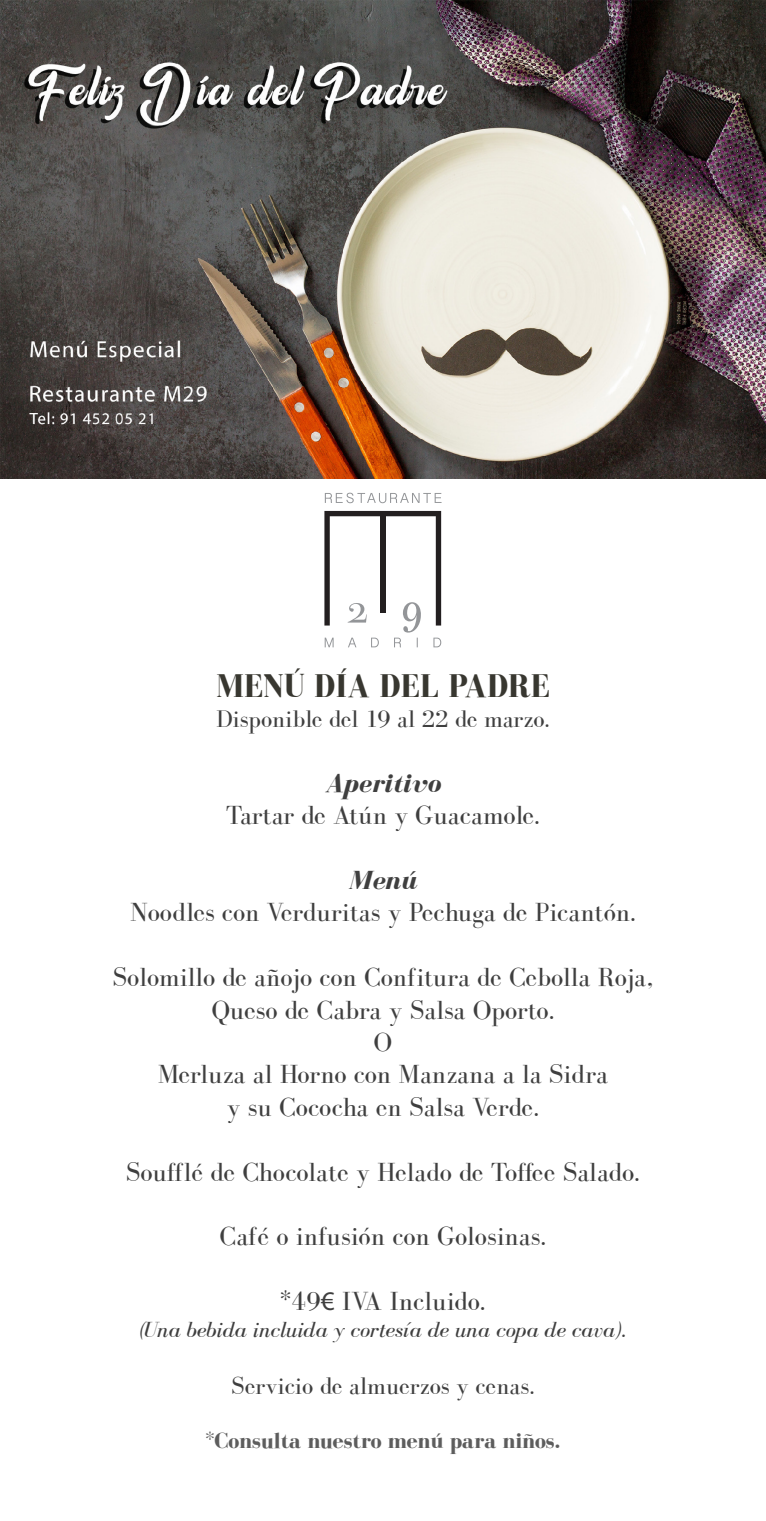
<style>
.page{position:relative;width:766px;height:1521px;background:#fff}
.page>*{position:absolute;margin:0;border:0;box-sizing:border-box;transform-origin:0 0}
.t1{font:700 33.75px "Bodoni FLF";color:#383730}
.t2{font:27px/32.4px "Bodoni FLF";color:#3f3f3f;text-align:center}
.t3{font:italic 700 27px "Bodoni FLF";color:#3f3f3f}
.t4{font:24.75px "Bodoni FLF";color:#3f3f3f}
.t5{font:italic 22.5px "Bodoni FLF";color:#3f3f3f}
.t6{font:700 22.5px "Bodoni FLF";color:#5d5d5d}
.s1{font-family:"Myriad Pro"}
</style>
<div class="page">
<svg style="left:324px;top:638px;width:117px;height:9px"></svg>
<svg style="left:324px;top:511px;width:117px;height:121px"></svg>
<svg style="left:325px;top:493px;width:116px;height:10px"></svg>
<img style="left:0;top:0;width:765px;height:478px">
<p class="t1" style="left:216px;top:668px;width:335px">MENÚ DÍA DEL PADRE</p>
<p class="t4" style="left:216px;top:705px;width:335px">Disponible del 19 al 22 de marzo.</p>
<p class="t3" style="left:325px;top:768px;width:117px">Aperitivo</p>
<p class="t2" style="left:226px;top:800px;width:315px">Tartar de Atún y Guacamole.</p>
<p class="t3" style="left:349px;top:865px;width:69px">Menú</p>
<p class="t2" style="left:130px;top:897px;width:507px">Noodles con Verduritas y Pechuga de Picantón.</p>
<p class="t2" style="left:113px;top:962px;width:542px">Solomillo de añojo con Confitura de Cebolla Roja,<br>Queso de Cabra y Salsa Oporto.<br>O<br>Merluza al Horno con Manzana a la Sidra<br>y su Cococha en Salsa Verde.</p>
<p class="t2" style="left:126px;top:1156px;width:515px">Soufflé de Chocolate y Helado de Toffee Salado.</p>
<p class="t2" style="left:219px;top:1221px;width:328px">Café o infusión con Golosinas.</p>
<p class="t2" style="left:280px;top:1286px;width:207px">*49<span class="s1">€</span> IVA Incluido.</p>
<p class="t5" style="left:140px;top:1317px;width:486px">(Una bebida incluida y cortesía de una copa de cava).</p>
<p class="t4" style="left:231px;top:1372px;width:305px">Servicio de almuerzos y cenas.</p>
<p class="t6" style="left:205px;top:1428px;width:356px">*Consulta nuestro menú para niños.</p>
</div>
